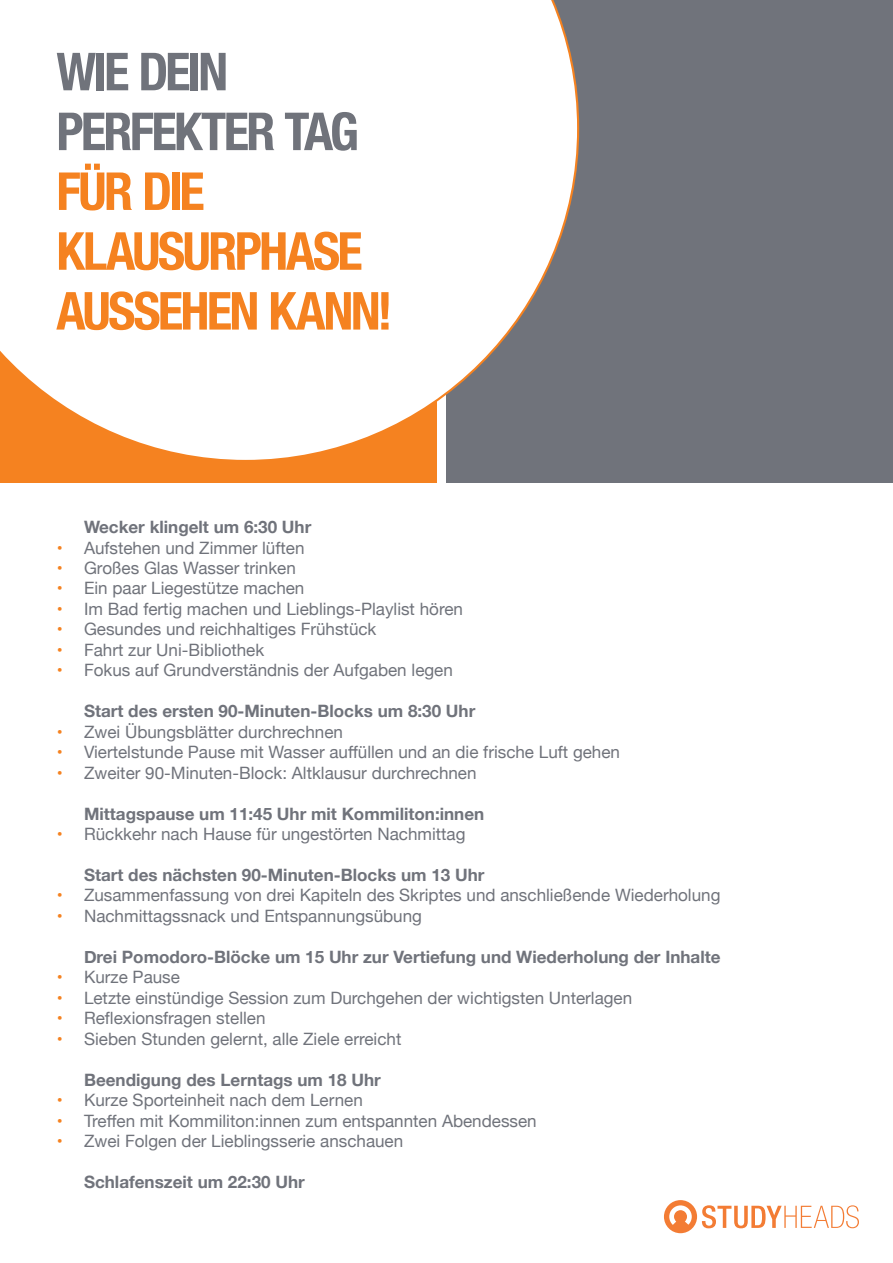
<style>
.page{position:relative;width:893px;height:1263px;background:#fff}
.page>*{position:absolute;margin:0;border:0;box-sizing:border-box;transform-origin:0 0}
.t1{font:700 condensed 52.35px/59.8px "Helvetica Neue";letter-spacing:-.05em;color:#f58220}
.t2{font:700 condensed 52.35px/59.8px "Helvetica Neue";letter-spacing:-.05em;color:#70737b}
.t3{font:17.1px "Helvetica Neue";color:#70737b}
.t4{font:700 17.1px "Helvetica Neue";color:#70737b}
.s1{font-weight:700;color:#f58220}
.s2{color:#f58220}
</style>
<div class="page">
<svg style="left:664px;top:1200px;width:195px;height:33px"></svg>
<div style="left:0;top:0;width:436px;height:482px;background:#f58220"></div>
<div style="left:446px;top:0;width:447px;height:482px;background:#70737b"></div>
<svg style="left:0;top:0;width:579px;height:462px"></svg>
<h1 class="t2" style="left:56px;top:38px;width:304px">WIE DEIN<br>PERFEKTER TAG</h1>
<h1 class="t1" style="left:56px;top:158px;width:338px">FÜR DIE<br>KLAUSURPHASE<br>AUSSEHEN KANN!</h1>
<p class="t4" style="left:84px;top:514px;width:229px">Wecker klingelt um 6:30 Uhr</p>
<p class="t3" style="left:57px;top:535px;width:249px"><span class="s1">•</span> Aufstehen und Zimmer lüften</p>
<p class="t3" style="left:57px;top:556px;width:241px"><span class="s1">•</span> Großes Glas Wasser trinken</p>
<p class="t3" style="left:57px;top:576px;width:249px"><span class="s1">•</span> Ein paar Liegestütze machen</p>
<p class="t3" style="left:57px;top:596px;width:408px"><span class="s1">•</span> Im Bad fertig machen und Lieblings-Playlist hören</p>
<p class="t3" style="left:57px;top:617px;width:321px"><span class="s1">•</span> Gesundes und reichhaltiges Frühstück</p>
<p class="t3" style="left:57px;top:637px;width:209px"><span class="s1">•</span> Fahrt zur Uni-Bibliothek</p>
<p class="t3" style="left:57px;top:658px;width:398px"><span class="s1">•</span> Fokus auf Grundverständnis der Aufgaben legen</p>
<p class="t4" style="left:84px;top:698px;width:393px">Start des ersten 90-Minuten-Blocks um 8:30 Uhr</p>
<p class="t3" style="left:57px;top:719px;width:288px"><span class="s1">•</span> Zwei Übungsblätter durchrechnen</p>
<p class="t3" style="left:57px;top:740px;width:565px"><span class="s1">•</span> Viertelstunde Pause mit Wasser auffüllen und an die frische Luft gehen</p>
<p class="t3" style="left:57px;top:760px;width:421px"><span class="s1">•</span> Zweiter 90-Minuten-Block: Altklausur durchrechnen</p>
<p class="t4" style="left:84px;top:800px;width:402px">Mittagspause um 11:45 Uhr mit Kommiliton:innen</p>
<p class="t3" style="left:57px;top:822px;width:410px"><span class="s1">•</span> Rückkehr nach Hause für ungestörten Nachmittag</p>
<p class="t4" style="left:84px;top:861px;width:402px">Start des nächsten 90-Minuten-Blocks um 13 Uhr</p>
<p class="t3" style="left:57px;top:883px;width:665px"><span class="s1">•</span> Zusammenfassung von drei Kapiteln des Skriptes und anschließende Wiederholung</p>
<p class="t3" style="left:57px;top:903px;width:367px"><span class="s1">•</span> Nachmittagssnack und Entspannungsübung</p>
<p class="t4" style="left:84px;top:943px;width:638px">Drei Pomodoro-Blöcke um 15 Uhr zur Vertiefung und Wiederholung der Inhalte</p>
<p class="t3" style="left:57px;top:965px;width:125px"><span class="s1">•</span> Kurze Pause</p>
<p class="t3" style="left:57px;top:985px;width:577px"><span class="s1">•</span> Letzte einstündige Session zum Durchgehen der wichtigsten Unterlagen</p>
<p class="t3" style="left:57px;top:1006px;width:210px"><span class="s2">•</span> Reflexionsfragen stellen</p>
<p class="t3" style="left:57px;top:1026px;width:346px"><span class="s1">•</span> Sieben Stunden gelernt, alle Ziele erreicht</p>
<p class="t4" style="left:84px;top:1066px;width:298px">Beendigung des Lerntags um 18 Uhr</p>
<p class="t3" style="left:57px;top:1087px;width:308px"><span class="s1">•</span> Kurze Sporteinheit nach dem Lernen</p>
<p class="t3" style="left:57px;top:1108px;width:481px"><span class="s1">•</span> Treffen mit Kommiliton:innen zum entspannten Abendessen</p>
<p class="t3" style="left:57px;top:1128px;width:348px"><span class="s1">•</span> Zwei Folgen der Lieblingsserie anschauen</p>
<p class="t4" style="left:84px;top:1168px;width:222px">Schlafenszeit um 22:30 Uhr</p>
</div>
